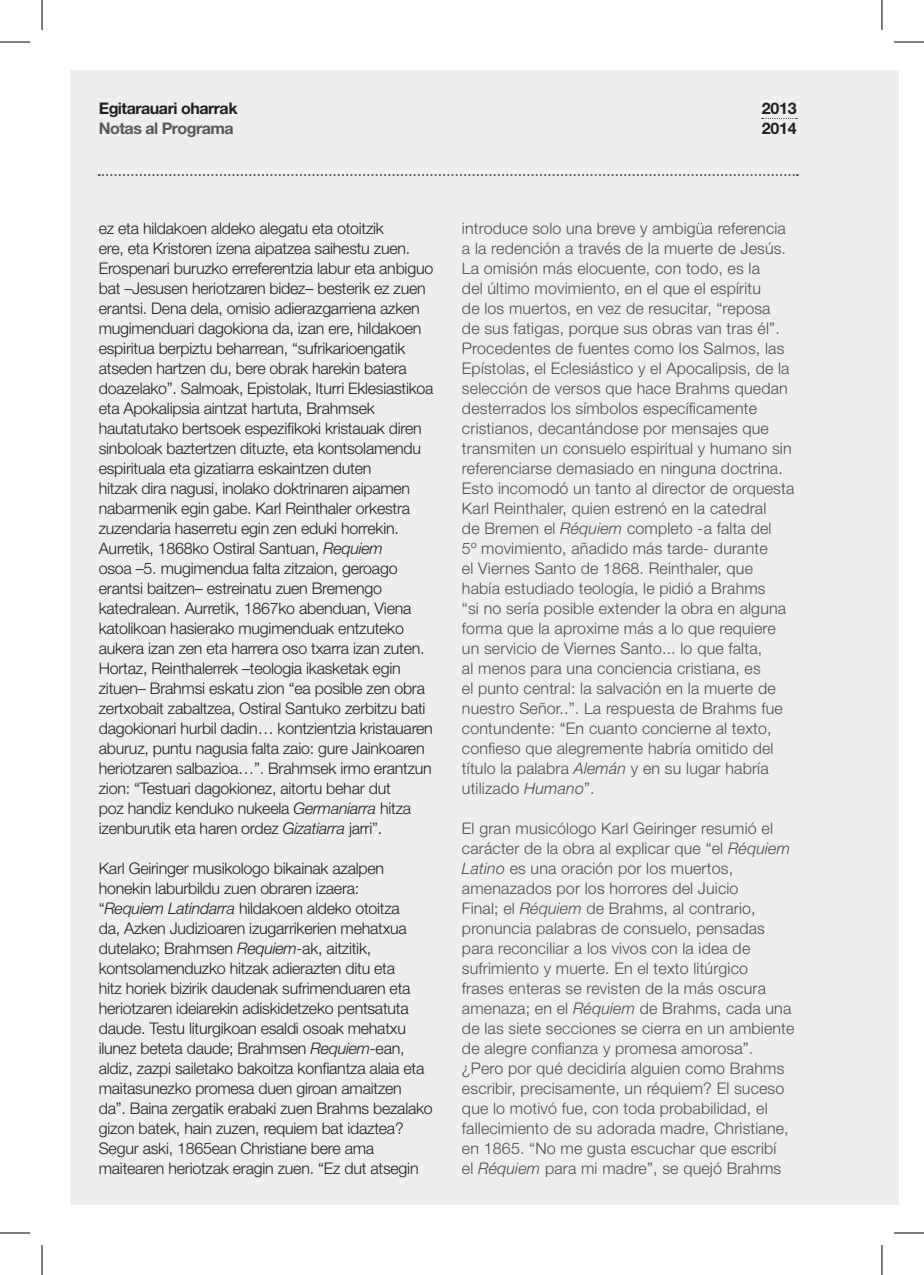
<style>
.page{position:relative;width:924px;height:1275px;background:#fff}
.page>*{position:absolute;margin:0;border:0;box-sizing:border-box;transform-origin:0 0}
.t1{font:300 16px/20px "Helvetica Neue LT Std";letter-spacing:-.015em;color:#231f20}
.t2{font:300 16px/20px "Helvetica Neue LT Std";letter-spacing:.01em;color:#4b4c4d}
.t3{font:700 16px "Helvetica Neue LT Std";letter-spacing:-.03em;color:#231f20}
.t4{font:700 16px "Helvetica Neue LT Std";letter-spacing:-.03em;color:#57585a}
.t5{font:700 16px/20px "Helvetica Neue LT Std";letter-spacing:-.01em;color:#231f20}
.s1{font-style:italic}
</style>
<div class="page">
<div style="left:70px;top:70px;width:828px;height:1134px;background:#eeeeef"></div>
<svg style="left:99px;top:174px;width:698px;height:2px"></svg>
<svg style="left:761px;top:118px;width:36px;height:1px"></svg>
<hr style="left:0;top:42px;width:30px;height:1px;background:#000">
<hr style="left:893px;top:42px;width:30px;height:1px;background:#000">
<hr style="left:0;top:1232px;width:30px;height:1px;background:#000">
<hr style="left:893px;top:1232px;width:30px;height:1px;background:#000">
<hr style="left:42px;top:0;width:1px;height:30px;background:#000">
<hr style="left:42px;top:1245px;width:1px;height:30px;background:#000">
<hr style="left:881px;top:0;width:1px;height:30px;background:#000">
<hr style="left:881px;top:1245px;width:1px;height:30px;background:#000">
<p class="t3" style="left:99px;top:98px;width:140px">Egitarauari oharrak</p>
<p class="t4" style="left:99px;top:118px;width:136px">Notas al Programa</p>
<p class="t5" style="left:761px;top:98px;width:37px">2013<br>2014</p>
<p class="t1" style="left:99px;top:218px;width:336px">ez eta hildakoen aldeko alegatu eta otoitzik<br>ere, eta Kristoren izena aipatzea saihestu zuen.<br>Erospenari buruzko erreferentzia labur eta anbiguo bat –Jesusen heriotzaren bidez– besterik ez zuen erantsi. Dena dela, omisio adierazgarriena azken mugimenduari dagokiona da, izan ere, hildakoen espiritua berpiztu beharrean, “sufrikarioengatik atseden hartzen du, bere obrak harekin batera doazelako”. Salmoak, Epistolak, Iturri Eklesiastikoa eta Apokalipsia aintzat hartuta, Brahmsek hautatutako bertsoek espezifikoki kristauak diren sinboloak baztertzen dituzte, eta kontsolamendu espirituala eta gizatiarra eskaintzen duten<br>hitzak dira nagusi, inolako doktrinaren aipamen nabarmenik egin gabe. Karl Reinthaler orkestra zuzendaria haserretu egin zen eduki horrekin.<br>Aurretik, 1868ko Ostiral Santuan, <span class="s1">Requiem<br></span>osoa –5. mugimendua falta zitzaion, geroago erantsi baitzen– estreinatu zuen Bremengo katedralean. Aurretik, 1867ko abenduan, Viena katolikoan hasierako mugimenduak entzuteko aukera izan zen eta harrera oso txarra izan zuten.<br>Hortaz, Reinthalerrek –teologia ikasketak egin zituen– Brahmsi eskatu zion “ea posible zen obra zertxobait zabaltzea, Ostiral Santuko zerbitzu bati dagokionari hurbil dadin… kontzientzia kristauaren aburuz, puntu nagusia falta zaio: gure Jainkoaren heriotzaren salbazioa…”. Brahmsek irmo erantzun zion: “Testuari dagokionez, aitortu behar dut<br>poz handiz kenduko nukeela <span class="s1">Germaniarra</span> hitza izenburutik eta haren ordez <span class="s1">Gizatiarra</span> jarri”.</p>
<p class="t1" style="left:99px;top:858px;width:335px">Karl Geiringer musikologo bikainak azalpen honekin laburbildu zuen obraren izaera:<br>“<span class="s1">Requiem Latindarra</span> hildakoen aldeko otoitza<br>da, Azken Judizioaren izugarrikerien mehatxua dutelako; Brahmsen <span class="s1">Requiem</span>-ak, aitzitik, kontsolamenduzko hitzak adierazten ditu eta<br>hitz horiek bizirik daudenak sufrimenduaren eta heriotzaren ideiarekin adiskidetzeko pentsatuta daude. Testu liturgikoan esaldi osoak mehatxu ilunez beteta daude; Brahmsen <span class="s1">Requiem</span>-ean, aldiz, zazpi sailetako bakoitza konfiantza alaia eta maitasunezko promesa duen giroan amaitzen da”. Baina zergatik erabaki zuen Brahms bezalako gizon batek, hain zuzen, requiem bat idaztea?<br>Segur aski, 1865ean Christiane bere ama maitearen heriotzak eragin zuen. “Ez dut atsegin</p>
<p class="t2" style="left:462px;top:218px;width:334px">introduce solo una breve y ambigüa referencia a la redención a través de la muerte de Jesús.<br>La omisión más elocuente, con todo, es la<br>del último movimiento, en el que el espíritu<br>de los muertos, en vez de resucitar, “reposa<br>de sus fatigas, porque sus obras van tras él”.<br>Procedentes de fuentes como los Salmos, las Epístolas, el Eclesiástico y el Apocalipsis, de la selección de versos que hace Brahms quedan desterrados los símbolos específicamente cristianos, decantándose por mensajes que transmiten un consuelo espiritual y humano sin referenciarse demasiado en ninguna doctrina.<br>Esto incomodó un tanto al director de orquesta Karl Reinthaler, quien estrenó en la catedral<br>de Bremen el <span class="s1">Réquiem</span> completo -a falta del<br>5º movimiento, añadido más tarde- durante<br>el Viernes Santo de 1868. Reinthaler, que había estudiado teología, le pidió a Brahms<br>“si no sería posible extender la obra en alguna forma que la aproxime más a lo que requiere un servicio de Viernes Santo... lo que falta,<br>al menos para una conciencia cristiana, es<br>el punto central: la salvación en la muerte de nuestro Señor..”. La respuesta de Brahms fue contundente: “En cuanto concierne al texto, confieso que alegremente habría omitido del título la palabra <span class="s1">Alemán</span> y en su lugar habría utilizado <span class="s1">Humano</span>”.</p>
<p class="t2" style="left:462px;top:818px;width:334px">El gran musicólogo Karl Geiringer resumió el carácter de la obra al explicar que “el <span class="s1">Réquiem Latino</span> es una oración por los muertos, amenazados por los horrores del Juicio<br>Final; el <span class="s1">Réquiem</span> de Brahms, al contrario, pronuncia palabras de consuelo, pensadas para reconciliar a los vivos con la idea de sufrimiento y muerte. En el texto litúrgico<br>frases enteras se revisten de la más oscura amenaza; en el <span class="s1">Réquiem</span> de Brahms, cada una de las siete secciones se cierra en un ambiente de alegre confianza y promesa amorosa”. ¿Pero por qué decidiría alguien como Brahms escribir, precisamente, un réquiem? El suceso que lo motivó fue, con toda probabilidad, el fallecimiento de su adorada madre, Christiane, en 1865. “No me gusta escuchar que escribí<br>el <span class="s1">Réquiem</span> para mi madre”, se quejó Brahms</p>
</div>
